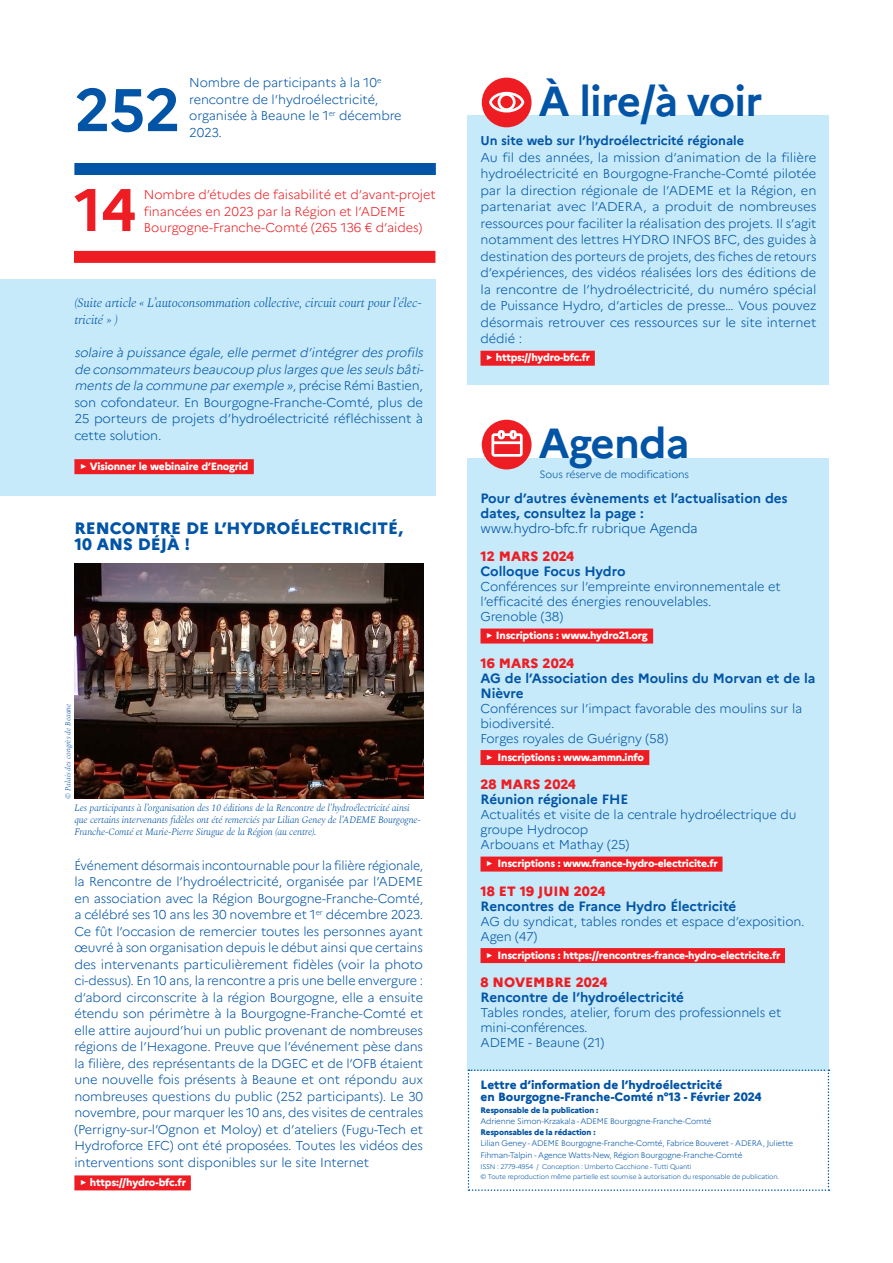
<style>
.page{position:relative;width:893px;height:1263px;background:#fff}
.page>*{position:absolute;margin:0;border:0;box-sizing:border-box;transform-origin:0 0}
.Titre{font:700 60px "Marianne";color:#0154a6}
.Titre-2{font:700 60px "Marianne";color:#ee1d23}
.t1{font:700 42px "Marianne";letter-spacing:-.02em;color:#0154a6}
.Titre-3{font:800 16.5px/16.5px "Marianne";color:#0154a6}
.t2{font:700 13.5px/15px "Marianne";letter-spacing:-.005em;color:#0154a6}
.t3{font:800 13.5px "Marianne";color:#ee1d23}
.t4{font:300 13.5px "Marianne";letter-spacing:-.02em;color:#0154a6}
.t5{font:300 12.75px/16.5px "Marianne";letter-spacing:-.01em;color:#0154a6}
.t6{font:300 12.75px/16.5px "Marianne";letter-spacing:-.01em;color:#0154a6;text-align:justify;scale:.96 1}
.t7{font:300 12.75px/16.5px "Marianne";letter-spacing:-.005em;color:#ee1d23}
.t8{font:italic 300 12.75px/16.5px "Spectral";letter-spacing:-.01em;color:#0154a6}
.t9{font:700 12.75px "Marianne";letter-spacing:-.005em;color:#0154a6}
.t10{font:800 12px/12.8px "Marianne";color:#0154a6}
.t11{font:800 10.5px "Marianne";letter-spacing:-.025em;color:#fff}
.t12{font:300 10.5px "Marianne";letter-spacing:-.01em;color:#0154a6}
.t13{font:italic 300 9.75px/12px "Spectral";letter-spacing:-.015em;color:#0154a6}
.t14{font:300 8.1px/11.2px "Marianne";letter-spacing:-.02em;color:#0154a6}
.t15{font:800 8.1px/11.2px "Marianne";letter-spacing:-.02em;color:#0154a6}
.t16{font:italic 300 7.5px "Spectral";color:#0154a6}
.t17{font:300 6.75px/10.5px "Marianne";letter-spacing:-.02em;color:#0154a6}
.s1{font-style:italic}
.s2{color:#ee1d23}
.s3{font-weight:300}
</style>
<div class="page">
<div style="left:0;top:280px;width:436px;height:216px;background:#c6eafa"></div>
<div style="left:468px;top:458px;width:361px;height:612px;background:#c6eafa"></div>
<svg style="left:468px;top:1069px;width:361px;height:122px"></svg>
<div style="left:480px;top:628px;width:173px;height:15px;background:#ee1d23"></div>
<div style="left:480px;top:750px;width:169px;height:15px;background:#ee1d23"></div>
<div style="left:480px;top:856px;width:242px;height:15px;background:#ee1d23"></div>
<div style="left:480px;top:948px;width:305px;height:15px;background:#ee1d23"></div>
<div style="left:74px;top:459px;width:180px;height:15px;background:#ee1d23"></div>
<div style="left:74px;top:1175px;width:117px;height:15px;background:#ee1d23"></div>
<div style="left:74px;top:251px;width:361px;height:12px;background:#ee1d23"></div>
<div style="left:482px;top:420px;width:49px;height:49px;background:#ee1d23;border-radius:50%"></div>
<svg style="left:491px;top:430px;width:32px;height:27px"></svg>
<div style="left:74px;top:163px;width:362px;height:12px;background:#0154a6"></div>
<img style="left:74px;top:564px;width:349px;height:234px">
<div style="left:468px;top:116px;width:361px;height:269px;background:#c6eafa"></div>
<div style="left:480px;top:351px;width:115px;height:15px;background:#ee1d23"></div>
<div style="left:482px;top:78px;width:49px;height:49px;background:#ee1d23;border-radius:50%"></div>
<div style="left:489px;top:92px;width:35px;height:20px;border:3px solid #fff;border-radius:50%"></div>
<div style="left:498px;top:93px;width:18px;height:18px;border:3px solid #fff;border-radius:50%"></div>
<p class="Titre" style="left:74px;top:73px;width:108px">252</p>
<p class="t5" style="left:189px;top:74px;width:214px">Nombre de participants à la 10<sup>e </sup>rencontre de l’hydroélectricité, organisée à Beaune le 1<sup>er</sup> décembre<br>2023.</p>
<p class="Titre-2" style="left:74px;top:173px;width:64px">14</p>
<p class="t7" style="left:144px;top:186px;width:293px">Nombre d’études de faisabilité et d’avant-projet financées en 2023 par la Région et l’ADEME<br>Bourgogne-Franche-Comté (265 136 € d’aides)</p>
<p class="t8" style="left:74px;top:295px;width:349px">(Suite article « L’autoconsommation collective, circuit court pour l’élec&shy;tricité » )</p>
<p class="t5" style="left:74px;top:345px;width:353px"><span class="s1">solaire à puissance égale,elle permetd’intégrerdes profils de consommateurs beaucoup plus larges que les seuls bâti&shy;ments de la commune parexemple »</span>, p ré c i s e Ré m i B a st i e n , son cofondateur. En Bourgogne-Franche-Comté, plus de 25 porteurs de projets d’hydroélectricité réfléchissent à cette solution.</p>
<p class="t11" style="left:80px;top:460px;width:175px">✓ Visionner le webinaire d’Enogrid<span class="s2">..</span></p>
<p class="Titre-3" style="left:74px;top:520px;width:330px">RENCONTRE DE L’HYDROÉLECTRICITÉ,<br>10 ANS DÉJÀ !</p>
<p class="t16" style="left:63px;top:799px;width:97px;rotate:-90deg">© Palais des congrès de Beaune</p>
<p class="t13" style="left:74px;top:802px;width:348px">Les participants à l’organisation des 10 éditions de la Rencontre de l’hydroélectricité ainsi que certains intervenants fidèles ont été remerciés par Lilian Geney de l’ADEME Bourgogne-<br>Franche-Comté et Marie-Pierre Sirugue de la Région (au centre).</p>
<p class="t6" style="left:74px;top:857px;width:365px">Événement désormais incontournable pour la filière régionale, la Rencontre de l’hydroélectricité, organisée par l’ADEME en association avec la Région Bourgogne-Franche-Comté, a célébré ses 10 ans les 30 novembre et 1<sup>er</sup> décembre 2023.<br>Ce fût l’occasion de remercier toutes les personnes ayant œuvré à son organisation depuis le début ainsi que certains des intervenants particulièrement fidèles (voir la photo ci-dessus). En 10 ans, la rencontre a pris une belle envergure : d’abord circonscrite à la région Bourgogne, elle a ensuite étendu son périmètre à la Bourgogne-Franche-Comté et elle attire aujourd’hui un public provenant de nombreuses régions de l’Hexagone. Preuve que l’événement pèse dans la filière, des représentants de la DGEC et de l’OFB étaient une nouvelle fois présents à Beaune et ont répondu aux nombreuses questions du public (252 participants). Le 30 novembre, pour marquer les 10 ans, des visites de centrales (Perrigny-sur-l’Ognon et Moloy) et d’ateliers (Fugu-Tech et Hydroforce EFC) ont été proposées. Toutes les vidéos des interventions sont disponibles sur le site Internet</p>
<p class="t11" style="left:80px;top:1176px;width:112px">✓ https://hydro-bfc.fr<span class="s2">..</span></p>
<p class="t1" style="left:538px;top:75px;width:226px">À lire/à voir</p>
<p class="t9" style="left:480px;top:133px;width:265px">Un site web sur l’hydroélectricité régionale</p>
<p class="t5" style="left:480px;top:149px;width:337px;text-align:justify">Au fil des années, la mission d’animation de la filière hydroélectricité en Bourgogne-Franche-Comté pilotée par la direction régionale de l’ADEME et la Région, en partenariat avec l’ADERA, a produit de nombreuses ressources pour faciliter la réalisation des projets. Il s’agit notamment des lettres HYDRO INFOS BFC, des guides à destination des porteurs de projets, des fiches de retours d’expériences, des vidéos réalisées lors des éditions de la rencontre de l’hydroélectricité, du numéro spécial de Puissance Hydro, d’articles de presse… Vous pouvez désormais retrouver ces ressources sur le site internet dédié :</p>
<p class="t11" style="left:486px;top:351px;width:110px">✓ https://hydro-bfc.fr<span class="s2">..</span></p>
<p class="t1" style="left:538px;top:417px;width:153px">Agenda</p>
<p class="t12" style="left:539px;top:468px;width:151px">Sous réserve de modifications</p>
<p class="t2" style="left:480px;top:490px;width:309px">Pour d’autres évènements et l’actualisation des dates, consultez la page :</p>
<p class="t4" style="left:480px;top:520px;width:219px">www.hydro-bfc.fr rubrique Agenda</p>
<p class="t3" style="left:480px;top:548px;width:95px">12 MARS 2024</p>
<p class="t2" style="left:480px;top:564px;width:147px">Colloque Focus Hydro</p>
<p class="t5" style="left:480px;top:579px;width:302px;line-height:15px">Conférences sur l’empreinte environnementale et l’efficacité des énergies renouvelables.</p>
<p class="t5" style="left:480px;top:608px;width:84px">Grenoble (38)</p>
<p class="t11" style="left:486px;top:629px;width:168px">✓ Inscriptions : www.hydro21.org<span class="s2">..</span></p>
<p class="t3" style="left:480px;top:655px;width:95px">16 MARS 2024</p>
<p class="t2" style="left:480px;top:670px;width:336px">AG de l’Association des Moulins du Morvan et de la<br>Nièvre</p>
<p class="t5" style="left:480px;top:701px;width:323px;line-height:15px">Conférences sur l’impact favorable des moulins sur la biodiversité.</p>
<p class="t5" style="left:480px;top:730px;width:189px">Forges royales de Guérigny (58)</p>
<p class="t11" style="left:486px;top:751px;width:164px">✓ Inscriptions : www.ammn.info<span class="s2">..</span></p>
<p class="t3" style="left:480px;top:776px;width:97px">28 MARS 2024</p>
<p class="t2" style="left:480px;top:792px;width:149px">Réunion régionale FHE</p>
<p class="t5" style="left:480px;top:807px;width:317px;line-height:15px">Actualités et visite de la centrale hydroélectrique du groupe Hydrocop</p>
<p class="t5" style="left:480px;top:836px;width:150px">Arbouans et Mathay (25)</p>
<p class="t11" style="left:486px;top:857px;width:238px">✓ Inscriptions : www.france-hydro-electricite.fr<span class="s2">..</span></p>
<p class="t3" style="left:480px;top:883px;width:127px">18 ET 19 JUIN 2024</p>
<p class="t2" style="left:480px;top:898px;width:257px">Rencontres de France Hydro Électricité</p>
<p class="t5" style="left:480px;top:913px;width:326px">AG du syndicat, tables rondes et espace d’exposition.</p>
<p class="t5" style="left:480px;top:928px;width:58px">Agen (47)</p>
<p class="t11" style="left:486px;top:949px;width:300px">✓ Inscriptions : https://rencontres-france-hydro-electricite.fr<span class="s2">..</span></p>
<p class="t3" style="left:480px;top:974px;width:128px">8 NOVEMBRE 2024</p>
<p class="t2" style="left:480px;top:990px;width:205px">Rencontre de l’hydroélectricité</p>
<p class="t5" style="left:480px;top:1005px;width:302px;line-height:15px">Tables rondes, atelier, forum des professionnels et mini-conférences.</p>
<p class="t5" style="left:480px;top:1034px;width:125px">ADEME - Beaune (21)</p>
<p class="t10" style="left:480px;top:1078px;width:283px">Lettre d’information de l’hydroélectricité<br>en Bourgogne-Franche-Comté n°13 - Février 2024</p>
<p class="t15" style="left:480px;top:1104px;width:233px">Responsable de la publication :<br><span class="s3">Adrienne Simon-Krzakala - ADEME Bourgogne-Franche-Comté<br></span>Responsables de la rédaction :</p>
<p class="t14" style="left:480px;top:1138px;width:314px">Lilian Geney - ADEME Bourgogne-Franche-Comté, Fabrice Bouveret - ADERA, Juliette<br>Fihman-Talpin - Agence Watts-New, Région Bourgogne-Franche-Comté</p>
<p class="t17" style="left:480px;top:1161px;width:300px">ISSN : 2779-4954 / Conception : Umberto Cacchione - Tutti Quanti<br>© Toute reproduction même partielle est soumise à autorisation du responsable de publication.</p>
</div>
